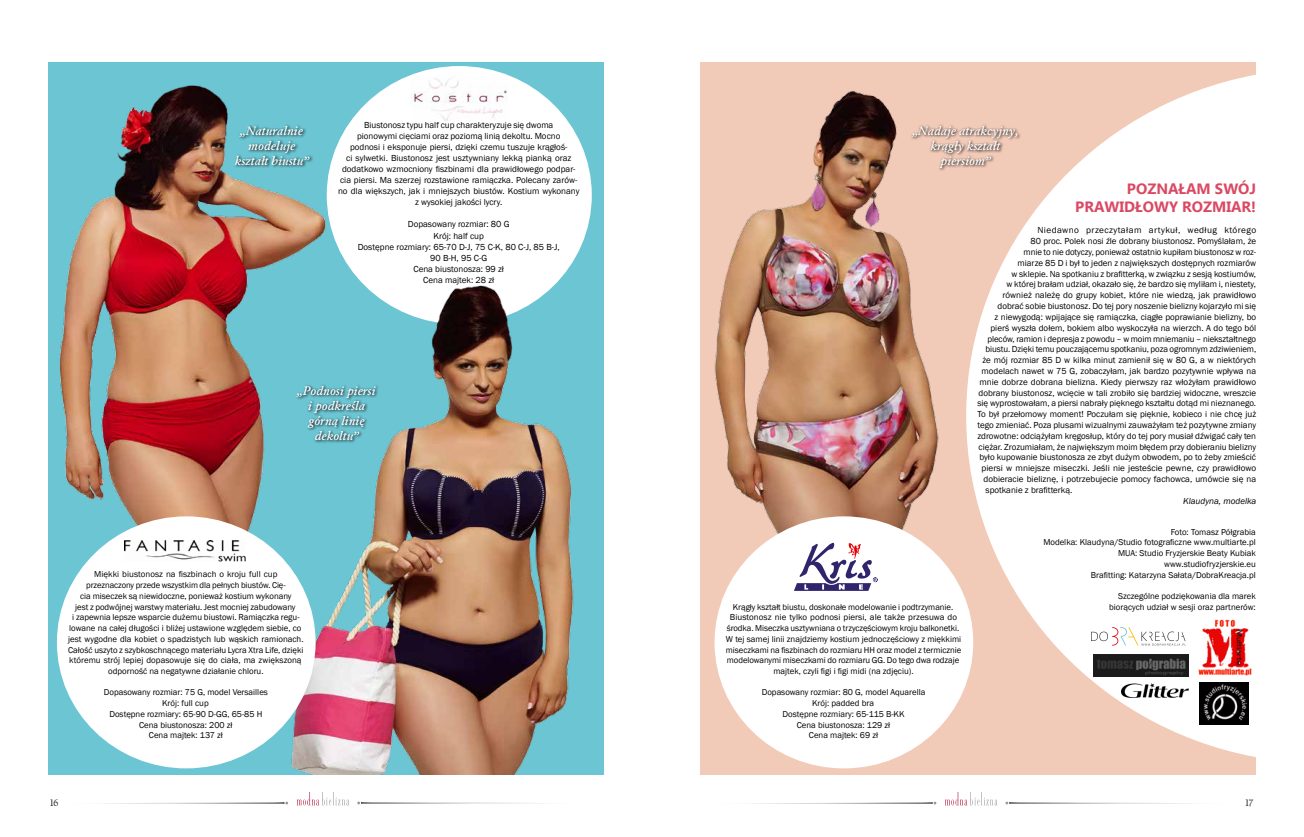
<style>
.page{position:relative;width:1304px;height:837px;background:#fff}
.page>*{position:absolute;margin:0;border:0;box-sizing:border-box;transform-origin:0 0}
.t1{font:700 14.9px "Ebrima";color:#da4963}
.t2{font:italic 600 12.3px/15px "Garamond";color:#fff;text-align:center}
.t3{font:10px "Californian FB";color:#000}
.t4{font:9px/11px "Franklin Gothic";color:#000;text-align:center}
.t5{font:9px "Franklin Gothic";letter-spacing:.04em;color:#000}
.t6{font:italic 9px "Franklin Gothic";color:#000}
.t7{font:8.8px/10.7px "Franklin Gothic";color:#000;text-align:center}
</style>
<div class="page">
<svg style="left:1005px;top:801px;width:185px;height:3px"></svg>
<svg style="left:945px;top:792px;width:52px;height:13px"></svg>
<svg style="left:753px;top:801px;width:183px;height:3px"></svg>
<svg style="left:357px;top:801px;width:183px;height:3px"></svg>
<svg style="left:297px;top:792px;width:52px;height:13px"></svg>
<svg style="left:105px;top:801px;width:183px;height:3px"></svg>
<div style="left:48px;top:62px;width:555px;height:712px;background:#6bc5d3"></div>
<img style="left:57px;top:85px;width:289px;height:543px">
<div style="left:701px;top:62px;width:555px;height:712px;background:#f2cab8"></div>
<img style="left:714px;top:91px;width:252px;height:532px">
<div style="left:327px;top:66px;width:265px;height:258px;background:#fff;border-radius:50%"></div>
<img style="left:286px;top:266px;width:288px;height:508px">
<div style="left:715px;top:516px;width:258px;height:252px;background:#fff;border-radius:50%"></div>
<svg style="left:966px;top:75px;width:290px;height:682px;fill:#fff"></svg>
<svg style="left:234px;top:123px;width:80px;height:46px"></svg>
<svg style="left:910px;top:123px;width:111px;height:48px"></svg>
<svg style="left:295px;top:383px;width:84px;height:61px"></svg>
<div style="left:57px;top:516px;width:259px;height:252px;background:#fff;border-radius:50%"></div>
<img style="left:125px;top:540px;width:121px;height:22px">
<svg style="left:794px;top:542px;width:84px;height:48px"></svg>
<img style="left:411px;top:78px;width:96px;height:43px">
<img style="left:1121px;top:683px;width:67px;height:14px">
<img style="left:1196px;top:618px;width:58px;height:58px">
<img style="left:1093px;top:653px;width:96px;height:23px">
<img style="left:1199px;top:682px;width:50px;height:42px">
<svg style="left:1091px;top:627px;width:95px;height:18px;background:#efecea"></svg>
<p class="t4" style="left:338px;top:120px;width:243px">Biustonosz typu half cup charakteryzuje się dwoma<br>pionowymi cięciami oraz poziomą linią dekoltu. Mocno<br>podnosi i eksponuje piersi, dzięki czemu tuszuje krągłoś-<br>ci sylwetki. Biustonosz jest usztywniany lekką pianką oraz dodatkowo wzmocniony fiszbinami dla prawidłowego podpar&shy;cia piersi. Ma szerzej rozstawione ramiączka. Polecany zarów&shy;no dla większych, jak i mniejszych biustów. Kostium wykonany z wysokiej jakości lycry.</p>
<p class="t4" style="left:358px;top:219px;width:203px">Dopasowany rozmiar: 80 G<br>Krój: half cup<br>Dostępne rozmiary: 65-70 D-J, 75 C-K, 80 C-J, 85 B-J,<br>90 B-H, 95 C-G<br>Cena biustonosza: 99 zł<br>Cena majtek: 28 zł</p>
<h2 class="t2" style="left:235px;top:123px;width:75px">„Naturalnie modeluje kształt biustu”</h2>
<h2 class="t2" style="left:913px;top:123px;width:107px">„Nadaje atrakcyjny, krągły kształt piersiom”</h2>
<h1 class="t1" style="left:1127px;top:177px;width:11px">POZNAŁA</h1>
<h1 class="t1" style="left:1197px;top:177px;width:60px">M SWÓJ</h1>
<h1 class="t1" style="left:1075px;top:195px;width:54px">PRAWIDŁO</h1>
<h1 class="t1" style="left:1154px;top:195px;width:104px">WY ROZMIAR!</h1>
<p class="t5" style="left:1037px;top:225px;width:220px">Niedawno przeczytałam artykuł, według którego</p>
<p class="t4" style="left:1030px;top:236px;width:227px">80 proc. Polek nosi źle dobrany biustonosz. Pomyślałam, że</p>
<p class="t4" style="left:1023px;top:246px;width:234px">mnie to nie dotyczy, ponieważ ostatnio kupiłam biustonosz w roz-</p>
<p class="t4" style="left:1017px;top:257px;width:240px">miarze 85 D i był to jeden z największych dostępnych rozmiarów</p>
<p class="t4" style="left:1011px;top:268px;width:246px">w sklepie. Na spotkaniu z brafitterką, w związku z sesją kostiumów,</p>
<p class="t4" style="left:1006px;top:279px;width:251px">w której brałam udział, okazało się, że bardzo się myliłam i, niestety,</p>
<p class="t4" style="left:1002px;top:290px;width:255px">również należę do grupy kobiet, które nie wiedzą, jak prawidłowo</p>
<p class="t4" style="left:997px;top:300px;width:260px">dobrać sobie biustonosz. Do tej pory noszenie bielizny kojarzyło mi się</p>
<p class="t4" style="left:994px;top:311px;width:263px">z niewygodą: wpijające się ramiączka, ciągłe poprawianie bielizny, bo</p>
<p class="t4" style="left:990px;top:322px;width:267px">pierś wyszła dołem, bokiem albo wyskoczyła na wierzch. A do tego ból</p>
<p class="t4" style="left:987px;top:333px;width:270px">pleców, ramion i depresja z powodu – w moim mniemaniu – niekształtnego</p>
<p class="t4" style="left:985px;top:344px;width:272px">biustu. Dzięki temu pouczającemu spotkaniu, poza ogromnym zdziwieniem,</p>
<p class="t4" style="left:982px;top:354px;width:275px">że mój rozmiar 85 D w kilka minut zamienił się w 80 G, a w niektórych</p>
<p class="t4" style="left:981px;top:365px;width:276px">modelach nawet w 75 G, zobaczyłam, jak bardzo pozytywnie wpływa na</p>
<p class="t4" style="left:979px;top:376px;width:278px">mnie dobrze dobrana bielizna. Kiedy pierwszy raz włożyłam prawidłowo</p>
<p class="t4" style="left:978px;top:387px;width:279px">dobrany biustonosz, wcięcie w tali zrobiło się bardziej widoczne, wreszcie</p>
<p class="t4" style="left:977px;top:398px;width:280px">się wyprostowałam, a piersi nabrały pięknego kształtu dotąd mi nieznanego.</p>
<p class="t4" style="left:977px;top:408px;width:280px">To był przełomowy moment! Poczułam się pięknie, kobieco i nie chcę już</p>
<p class="t4" style="left:977px;top:419px;width:280px">tego zmieniać. Poza plusami wizualnymi zauważyłam też pozytywne zmiany</p>
<p class="t4" style="left:977px;top:430px;width:280px">zdrowotne: odciążyłam kręgosłup, który do tej pory musiał dźwigać cały ten</p>
<p class="t4" style="left:978px;top:441px;width:279px">ciężar. Zrozumiałam, że największym moim błędem przy dobieraniu bielizny</p>
<p class="t4" style="left:979px;top:452px;width:278px">było kupowanie biustonosza ze zbyt dużym obwodem, po to żeby zmieścić</p>
<p class="t4" style="left:981px;top:462px;width:276px">piersi w mniejsze miseczki. Jeśli nie jesteście pewne, czy prawidłowo</p>
<p class="t4" style="left:983px;top:473px;width:274px">dobieracie bieliznę, i potrzebujecie pomocy fachowca, umówcie się na</p>
<p class="t4" style="left:985px;top:484px;width:88px">spotkanie z brafitterką.</p>
<p class="t6" style="left:1183px;top:495px;width:75px">Klaudyna, modelka</p>
<p class="t7" style="left:1043px;top:526px;width:214px;text-align:right">Foto: Tomasz Półgrabia<br>Modelka: Klaudyna/Studio fotograficzne www.multiarte.pl MUA: Studio Fryzjerskie Beaty Kubiak www.studiofryzjerskie.eu<br>Brafitting: Katarzyna Sałata/DobraKreacja.pl</p>
<p class="t7" style="left:1109px;top:591px;width:148px;text-align:right">Szczególne podziękowania dla marek biorących udział w sesji oraz partnerów:</p>
<h2 class="t2" style="left:298px;top:383px;width:79px">„Podnosi piersi i podkreśla górną linię dekoltu”</h2>
<p class="t7" style="left:68px;top:569px;width:237px">Miękki biustonosz na fiszbinach o kroju full cup<br>przeznaczony przede wszystkim dla pełnych biustów. Cię-<br>cia miseczek są niewidoczne, ponieważ kostium wykonany<br>jest z podwójnej warstwy materiału. Jest mocniej zabudowany<br>i zapewnia lepsze wsparcie dużemu biustowi. Ramiączka regu&shy;lowane na całej długości i bliżej ustawione względem siebie, co jest wygodne dla kobiet o spadzistych lub wąskich ramionach.<br>Całość uszyto z szybkoschnącego materiału Lycra Xtra Life, dzięki któremu strój lepiej dopasowuje się do ciała, ma zwiększoną odporność na negatywne działanie chloru.</p>
<p class="t7" style="left:104px;top:687px;width:166px">Dopasowany rozmiar: 75 G, model Versailles<br>Krój: full cup<br>Dostępne rozmiary: 65-90 D-GG, 65-85 H<br>Cena biustonosza: 200 zł<br>Cena majtek: 137 zł</p>
<p class="t7" style="left:726px;top:601px;width:237px">Krągły kształt biustu, doskonałe modelowanie i podtrzymanie.<br>Biustonosz nie tylko podnosi piersi, ale także przesuwa do środka. Miseczka usztywniana o trzyczęściowym kroju balkonetki.<br>W tej samej linii znajdziemy kostium jednoczęściowy z miękkimi miseczkami na fiszbinach do rozmiaru HH oraz model z termicznie modelowanymi miseczkami do rozmiaru GG. Do tego dwa rodzaje majtek, czyli figi i figi midi (na zdjęciu).</p>
<p class="t7" style="left:762px;top:687px;width:165px">Dopasowany rozmiar: 80 G, model Aquarella<br>Krój: padded bra<br>Dostępne rozmiary: 65-115 B-KK<br>Cena biustonosza: 129 zł<br>Cena majtek: 69 zł</p>
<p class="t3" style="left:50px;top:796px;width:10px">16</p>
<p class="t3" style="left:1245px;top:796px;width:9px">17</p>
</div>
